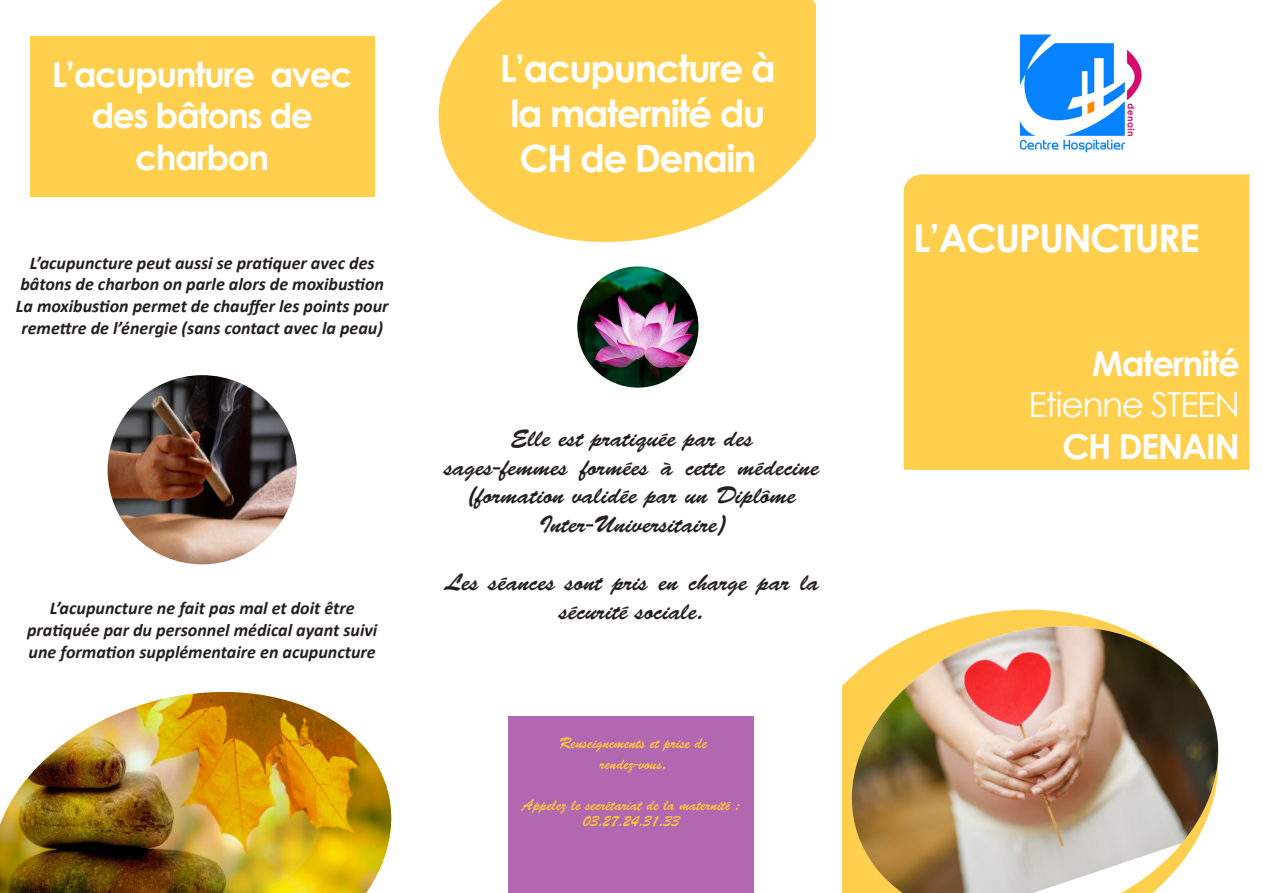
<style>
.page{position:relative;width:1263px;height:893px;background:#fff}
.page>*{position:absolute;margin:0;border:0;box-sizing:border-box;transform-origin:0 0}
.t1{font:700 38.25px "Century Gothic";letter-spacing:-.04em;color:#fff}
.t2{font:700 37.5px/45px "Century Gothic";letter-spacing:-.04em;color:#fff}
.t3{font:700 34.5px/41.4px "Century Gothic";letter-spacing:-.04em;color:#fff;text-align:center}
.t4{font:34.5px "Century Gothic";letter-spacing:-.04em;color:#fff}
.t5{font:24px/28.8px "Brush Script Std";color:#231f20;text-align:center}
.t6{font:italic 700 18px/21.6px "Calibri";color:#231f20;text-align:center}
.t7{font:15.6px/16.2px "Brush Script Std";color:#fec33e;text-align:center;scale:.91 1}
</style>
<div class="page">
<img style="left:1019px;top:34px;width:123px;height:119px">
<svg style="left:438px;top:0;width:378px;height:243px;background:#ffd667"></svg>
<img style="left:0;top:692px;width:392px;height:201px">
<svg style="left:903px;top:174px;width:347px;height:296px;background:#ffd157"></svg>
<div style="left:913px;top:184px;width:327px;height:286px;background:#ffcf4d"></div>
<svg style="left:937px;top:609px;width:180px;height:17px;fill:#ffcf4d"></svg>
<img style="left:842px;top:626px;width:377px;height:267px">
<div style="left:30px;top:36px;width:344px;height:161px;background:#ffcf4d"></div>
<img style="left:577px;top:266px;width:121px;height:122px;border-radius:61px">
<img style="left:108px;top:375px;width:189px;height:189px;border-radius:95px">
<div style="left:508px;top:716px;width:246px;height:177px;background:#b168b1"></div>
<p class="t3" style="left:52px;top:52px;width:302px">L’acupunture avec des bâtons de</p>
<p class="t3" style="left:135px;top:135px;width:135px">charbon</p>
<p class="t6" style="left:30px;top:252px;width:346px">L’acupuncture peut aussi se pratiquer avec des</p>
<p class="t6" style="left:20px;top:274px;width:365px">bâtons de charbon on parle alors de moxibustion</p>
<p class="t6" style="left:16px;top:295px;width:374px">La moxibustion permet de chauffer les points pour remettre de l’énergie (sans contact avec la peau)</p>
<p class="t6" style="left:50px;top:598px;width:306px">L’acupuncture ne fait pas mal et doit être</p>
<p class="t6" style="left:27px;top:619px;width:352px;text-align:left">pratiquée par du personnel médical ayant suivi une formation supplémentaire en acupuncture</p>
<p class="t2" style="left:500px;top:44px;width:278px">L’acupuncture à la maternité du<br>CH de Denain</p>
<p class="t5" style="left:511px;top:424px;width:244px">Elle est pratiquée par des</p>
<p class="t5" style="left:445px;top:453px;width:376px">sages-femmes formées à cette médecine (formation validée par un Diplôme</p>
<p class="t5" style="left:539px;top:511px;width:187px">Inter-Universitaire)</p>
<p class="t5" style="left:445px;top:568px;width:376px">Les séances sont pris en charge par la sécurité sociale.</p>
<p class="t7" style="left:559px;top:736px;width:164px">Renseignements et prise de</p>
<p class="t7" style="left:600px;top:756px;width:74px">rendez-vous,</p>
<p class="t7" style="left:522px;top:797px;width:240px">Appelez le secrétariat de la maternité :<br>03.27.24.31.33</p>
<p class="t1" style="left:913px;top:209px;width:288px">L’ACUPUNCTURE</p>
<p class="t3" style="left:1092px;top:341px;width:149px">Maternité</p>
<p class="t4" style="left:1028px;top:381px;width:213px">Etienne STEEN</p>
<p class="t3" style="left:1062px;top:424px;width:179px">CH DENAIN</p>
</div>
